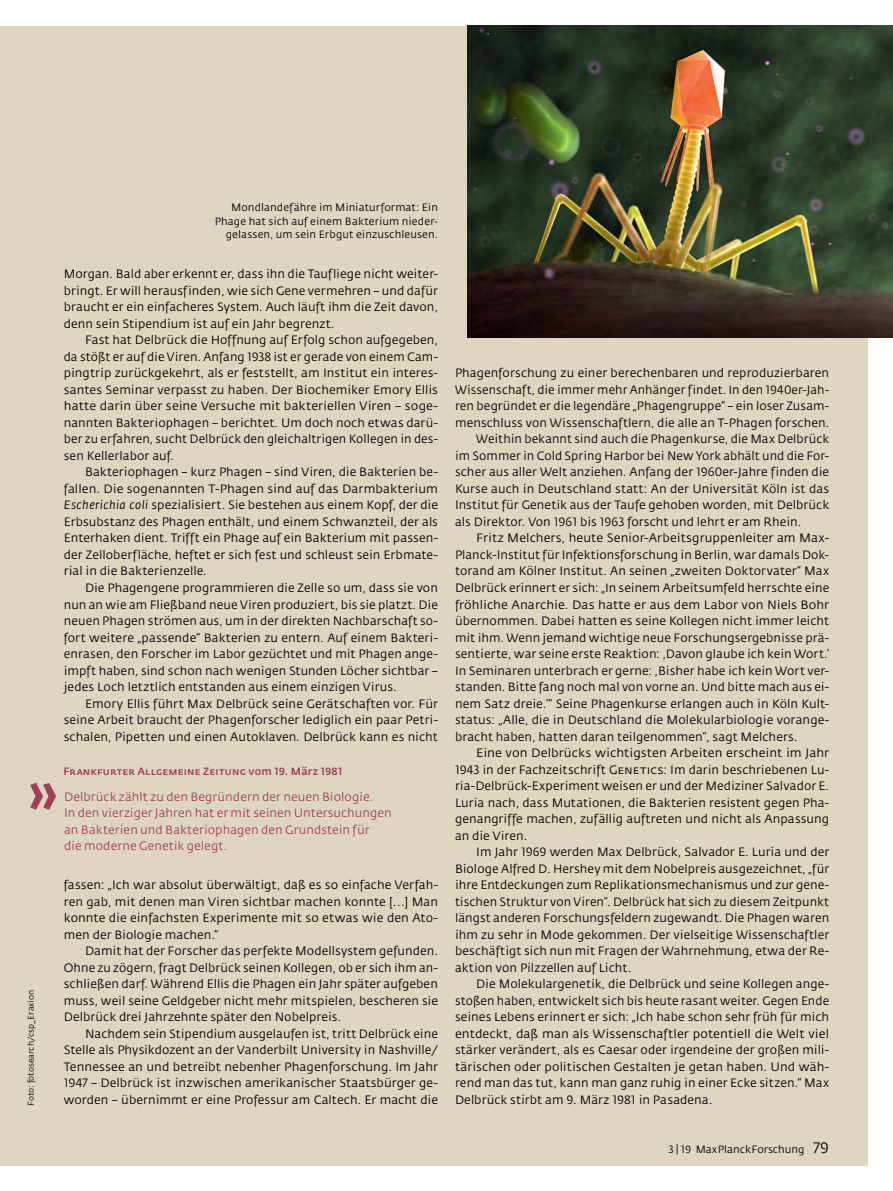
<style>
.page{position:relative;width:893px;height:1191px;background:#fff}
.page>*{position:absolute;margin:0;border:0;box-sizing:border-box;transform-origin:0 0}
.t1{font:500 60px "Fedra Sans";color:#9f4059}
.t2{font:12px/16.5px "Fedra Sans";letter-spacing:.005em;color:#000;text-align:justify}
.t3{font:12px/16.5px "Fedra Sans";letter-spacing:.005em;color:#9f4059}
.t4{font:10.5px/13.5px "Fedra Sans";letter-spacing:.005em;color:#000;text-align:right}
.t5{font:10.5px "Fedra Sans Medium SC";letter-spacing:.01em;color:#9f4059}
.t6{font:8.25px "Fedra Sans";color:#000}
.s1{font-family:"Fedra Sans Book SC"}
.s2{font-style:italic}
.s3{font-family:"Fedra Sans";font-weight:500}
.s4{font-family:"Fedra Sans Book SC";font-size:15px}
</style>
<div class="page">
<div style="left:0;top:26px;width:867px;height:1139px;background:#dfd6c1"></div>
<img style="left:468px;top:26px;width:425px;height:312px">
<p class="t4" style="left:215px;top:201px;width:225px">Mondlandefähre im Miniaturformat: Ein<br>Phage hat sich auf einem Bakterium nieder&shy;gelassen, um sein Erbgut einzuschleusen.</p>
<p class="t2" style="left:64px;top:266px;width:376px">Morgan. Bald aber erkennt er, dass ihn die Taufliege nicht weiter&shy;bringt. Er will herausfinden, wie sich Gene vermehren – und dafür braucht er ein einfacheres System. Auch läuft ihm die Zeit davon, denn sein Stipendium ist auf ein Jahr begrenzt.</p>
<p class="t2" style="left:64px;top:332px;width:376px;text-indent:21px">Fast hat Delbrück die Hoffnung auf Erfolg schon aufgegeben, da stößt er auf die Viren. Anfang <span class="s1">1938</span> ist er gerade von einem Cam&shy;pingtrip zurückgekehrt, als er feststellt, am Institut ein interes&shy;santes Seminar verpasst zu haben. Der Biochemiker Emory Ellis hatte darin über seine Versuche mit bakteriellen Viren – soge&shy;nannten Bakteriophagen – berichtet. Um doch noch etwas darü&shy;ber zu erfahren, sucht Delbrück den gleichaltrigen Kollegen in des&shy;sen Kellerlabor auf.</p>
<p class="t2" style="left:64px;top:464px;width:376px;text-indent:21px">Bakteriophagen – kurz Phagen – sind Viren, die Bakterien be&shy;fallen. Die sogenannten T-Phagen sind auf das Darmbakterium <span class="s2">Escherichia coli</span> spezialisiert. Sie bestehen aus einem Kopf, der die Erbsubstanz des Phagen enthält, und einem Schwanzteil, der als Enterhaken dient. Trifft ein Phage auf ein Bakterium mit passen&shy;der Zelloberfläche, heftet er sich fest und schleust sein Erbmate&shy;rial in die Bakterienzelle.</p>
<p class="t2" style="left:64px;top:580px;width:376px;text-indent:21px">Die Phagengene programmieren die Zelle so um, dass sie von nun an wie am Fließband neue Viren produziert, bis sie platzt. Die neuen Phagen strömen aus, um in der direkten Nachbarschaft so&shy;fort weitere „passende“ Bakterien zu entern. Auf einem Bakteri&shy;enrasen, den Forscher im Labor gezüchtet und mit Phagen ange&shy;impft haben, sind schon nach wenigen Stunden Löcher sichtbar – jedes Loch letztlich entstanden aus einem einzigen Virus.</p>
<p class="t2" style="left:64px;top:695px;width:376px;text-indent:21px">Emory Ellis führt Max Delbrück seine Gerätschaften vor. Für seine Arbeit braucht der Phagenforscher lediglich ein paar Petri&shy;schalen, Pipetten und einen Autoklaven. Delbrück kann es nicht</p>
<p class="t5" style="left:63px;top:765px;width:280px">Frankfurter Allgemeine Zeitung <span class="s3">vom</span> 19. <span class="s3">März</span> 1981</p>
<h1 class="t1" style="left:29px;top:757px;width:31px">»</h1>
<p class="t3" style="left:64px;top:788px;width:329px">Delbrück zählt zu den Begründern der neuen Biologie.<br>In den vierziger Jahren hat er mit seinen Untersuchungen an Bakterien und Bakteriophagen den Grundstein für<br>die moderne Genetik gelegt.</p>
<p class="t6" style="left:27px;top:1106px;width:118px;rotate:-90deg">Foto: fotosearch/csp_Eraxion</p>
<p class="t2" style="left:64px;top:877px;width:376px">fassen: „Ich war absolut überwältigt, daß es so einfache Verfah&shy;ren gab, mit denen man Viren sichtbar machen konnte […] Man konnte die einfachsten Experimente mit so etwas wie den Ato&shy;men der Biologie machen.“</p>
<p class="t2" style="left:64px;top:943px;width:376px;text-indent:21px">Damit hat der Forscher das perfekte Modellsystem gefunden.<br>Ohne zu zögern, fragt Delbrück seinen Kollegen, ob er sich ihm an&shy;schließen darf. Während Ellis die Phagen ein Jahr später aufgeben muss, weil seine Geldgeber nicht mehr mitspielen, bescheren sie Delbrück drei Jahrzehnte später den Nobelpreis.</p>
<p class="t2" style="left:64px;top:1025px;width:376px;text-indent:21px">Nachdem sein Stipendium ausgelaufen ist, tritt Delbrück eine Stelle als Physikdozent an der Vanderbilt University in Nashville/ Tennessee an und betreibt nebenher Phagenforschung. Im Jahr <span class="s1">1947</span> – Delbrück ist inzwischen amerikanischer Staatsbürger ge&shy;worden – übernimmt er eine Professur am Caltech. Er macht die</p>
<p class="t2" style="left:455px;top:365px;width:376px">Phagenforschung zu einer berechenbaren und reproduzierbaren</p>
<p class="t2" style="left:455px;top:382px;width:376px">Wissenschaft, die immer mehr Anhänger findet. In den <span class="s1">1940</span>er-Jah-</p>
<p class="t2" style="left:455px;top:398px;width:376px">ren begründet er die legendäre „Phagengruppe“ – ein loser Zusam-</p>
<p class="t2" style="left:455px;top:415px;width:376px">menschluss von Wissenschaftlern, die alle an T-Phagen forschen.</p>
<p class="t2" style="left:476px;top:431px;width:354px">Weithin bekannt sind auch die Phagenkurse, die Max Delbrück</p>
<p class="t2" style="left:455px;top:448px;width:376px">im Sommer in Cold Spring Harbor bei New York abhält und die For-</p>
<p class="t2" style="left:455px;top:464px;width:376px">scher aus aller Welt anziehen. Anfang der <span class="s1">1960</span>er-Jahre finden die</p>
<p class="t2" style="left:455px;top:481px;width:376px">Kurse auch in Deutschland statt: An der Universität Köln ist das</p>
<p class="t2" style="left:455px;top:497px;width:376px">Institut für Genetik aus der Taufe gehoben worden, mit Delbrück</p>
<p class="t2" style="left:455px;top:514px;width:348px">als Direktor. Von <span class="s1">1961</span> bis <span class="s1">1963</span> forscht und lehrt er am Rhein.</p>
<p class="t2" style="left:476px;top:530px;width:354px">Fritz Melchers, heute Senior-Arbeitsgruppenleiter am Max-</p>
<p class="t2" style="left:455px;top:547px;width:376px">Planck-Institut für Infektionsforschung in Berlin, war damals Dok-</p>
<p class="t2" style="left:455px;top:563px;width:376px">torand am Kölner Institut. An seinen „zweiten Doktorvater“ Max</p>
<p class="t2" style="left:455px;top:580px;width:376px">Delbrück erinnert er sich: „In seinem Arbeitsumfeld herrschte eine</p>
<p class="t2" style="left:455px;top:596px;width:376px">fröhliche Anarchie. Das hatte er aus dem Labor von Niels Bohr</p>
<p class="t2" style="left:455px;top:613px;width:376px">übernommen. Dabei hatten es seine Kollegen nicht immer leicht</p>
<p class="t2" style="left:455px;top:629px;width:376px">mit ihm. Wenn jemand wichtige neue Forschungsergebnisse prä-</p>
<p class="t2" style="left:455px;top:646px;width:376px">sentierte, war seine erste Reaktion: ,Davon glaube ich kein Wort.’</p>
<p class="t2" style="left:455px;top:662px;width:376px">In Seminaren unterbrach er gerne: ,Bisher habe ich kein Wort ver-</p>
<p class="t2" style="left:455px;top:679px;width:376px">standen. Bitte fang noch mal von vorne an. Und bitte mach aus ei-</p>
<p class="t2" style="left:455px;top:695px;width:376px">nem Satz dreie.’“ Seine Phagenkurse erlangen auch in Köln Kult-</p>
<p class="t2" style="left:455px;top:712px;width:376px">status: „Alle, die in Deutschland die Molekularbiologie vorange-</p>
<p class="t2" style="left:455px;top:728px;width:344px">bracht haben, hatten daran teilgenommen“, sagt Melchers.</p>
<p class="t2" style="left:476px;top:745px;width:354px">Eine von Delbrücks wichtigsten Arbeiten erscheint im Jahr</p>
<p class="t2" style="left:455px;top:761px;width:376px"><span class="s1">1943</span> in der Fachzeitschrift <span class="s1">Genetics</span>: Im darin beschriebenen Lu-</p>
<p class="t2" style="left:455px;top:778px;width:376px">ria-Delbrück-Experiment weisen er und der Mediziner Salvador E.</p>
<p class="t2" style="left:455px;top:794px;width:376px">Luria nach, dass Mutationen, die Bakterien resistent gegen Pha-</p>
<p class="t2" style="left:455px;top:811px;width:376px">genangriffe machen, zufällig auftreten und nicht als Anpassung</p>
<p class="t2" style="left:455px;top:827px;width:74px">an die Viren.</p>
<p class="t2" style="left:476px;top:844px;width:354px">Im Jahr <span class="s1">1969</span> werden Max Delbrück, Salvador E. Luria und der</p>
<p class="t2" style="left:455px;top:860px;width:376px">Biologe Alfred D. Hershey mit dem Nobelpreis ausgezeichnet, „für</p>
<p class="t2" style="left:455px;top:877px;width:376px">ihre Entdeckungen zum Replikationsmechanismus und zur gene-</p>
<p class="t2" style="left:455px;top:893px;width:376px">tischen Struktur von Viren“. Delbrück hat sich zu diesem Zeitpunkt</p>
<p class="t2" style="left:455px;top:910px;width:376px">längst anderen Forschungsfeldern zugewandt. Die Phagen waren</p>
<p class="t2" style="left:455px;top:926px;width:376px">ihm zu sehr in Mode gekommen. Der vielseitige Wissenschaftler</p>
<p class="t2" style="left:455px;top:943px;width:376px">beschäftigt sich nun mit Fragen der Wahrnehmung, etwa der Re-</p>
<p class="t2" style="left:455px;top:959px;width:178px">aktion von Pilzzellen auf Licht.</p>
<p class="t2" style="left:476px;top:976px;width:354px">Die Molekulargenetik, die Delbrück und seine Kollegen ange-</p>
<p class="t2" style="left:455px;top:992px;width:376px">stoßen haben, entwickelt sich bis heute rasant weiter. Gegen Ende</p>
<p class="t2" style="left:455px;top:1009px;width:376px">seines Lebens erinnert er sich: „Ich habe schon sehr früh für mich</p>
<p class="t2" style="left:455px;top:1025px;width:376px">entdeckt, daß man als Wissenschaftler potentiell die Welt viel</p>
<p class="t2" style="left:455px;top:1042px;width:376px">stärker verändert, als es Caesar oder irgendeine der großen mili-</p>
<p class="t2" style="left:455px;top:1058px;width:376px">tärischen oder politischen Gestalten je getan haben. Und wäh-</p>
<p class="t2" style="left:455px;top:1075px;width:376px">rend man das tut, kann man ganz ruhig in einer Ecke sitzen.“ Max</p>
<p class="t2" style="left:455px;top:1091px;width:259px">Delbrück stirbt am <span class="s1">9</span>. März <span class="s1">1981</span> in Pasadena.</p>
<p class="t4" style="left:668px;top:1143px;width:162px"><span class="s1">3 | 19</span> MaxPlanckForschung <span class="s4">79</span></p>
</div>
